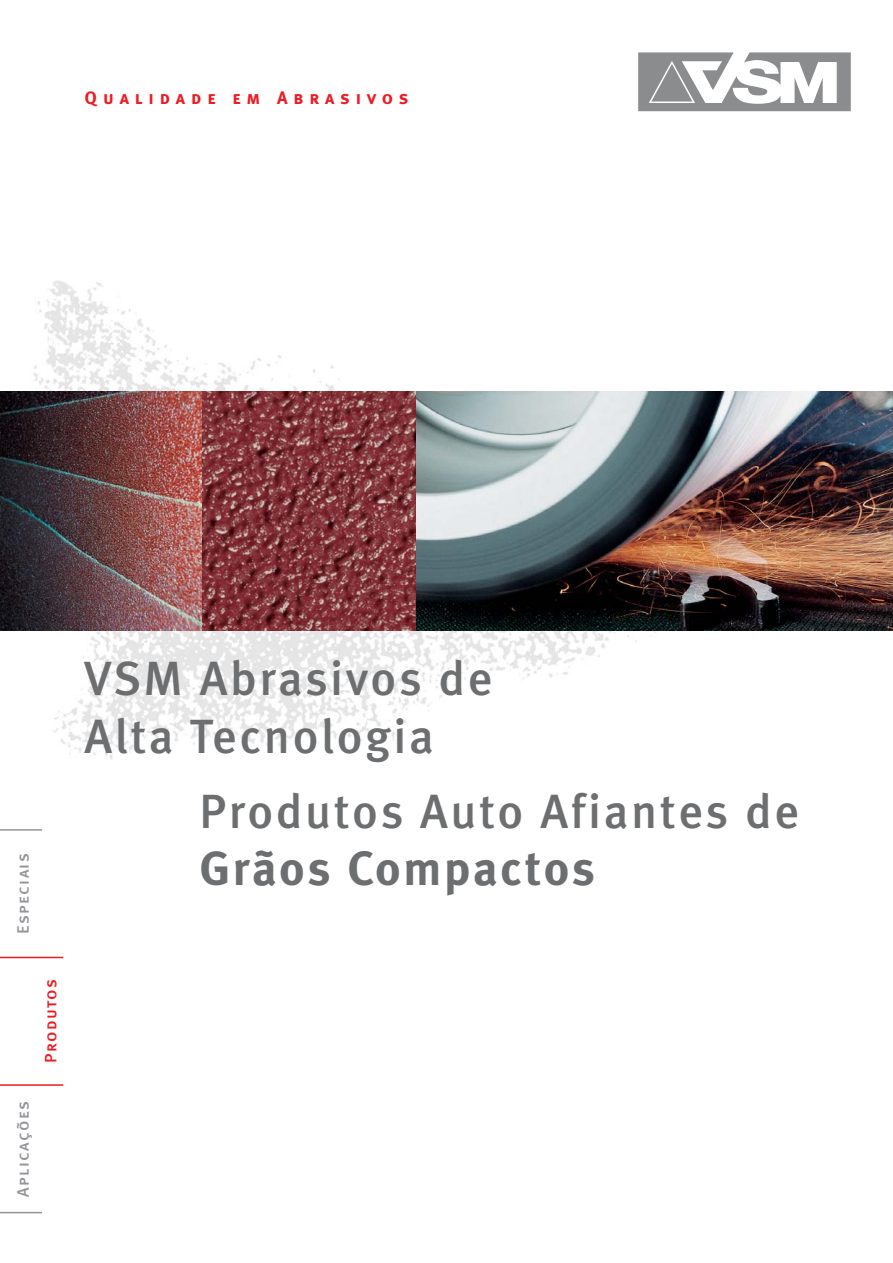
<style>
.page{position:relative;width:893px;height:1263px;background:#fff}
.page>*{position:absolute;margin:0;border:0;box-sizing:border-box;transform-origin:0 0}
.t1{font:48px/57.6px "Meta Medium LF";letter-spacing:.055em;color:#6c6e70}
.t2{font:48px "Meta Bold LF";letter-spacing:.055em;color:#6c6e70}
.t3{font:18px "Meta Bold LF Caps";letter-spacing:.33em;color:#ed1c24}
.t4{font:16.5px "Meta Medium Caps";letter-spacing:.085em;color:#939598}
.t5{font:16.5px "Meta Medium Caps";letter-spacing:.08em;color:#ed1c24}
</style>
<div class="page">
<img style="left:1px;top:281px;width:687px;height:479px">
<svg style="left:638px;top:52px;width:212px;height:59px"></svg>
<img style="left:415px;top:392px;width:478px;height:238px">
<img style="left:0;top:392px;width:203px;height:238px">
<img style="left:203px;top:392px;width:212px;height:238px">
<hr style="left:0;top:829px;width:42px;height:2px;background:#939598">
<hr style="left:0;top:957px;width:63px;height:1px;background:#ed1c24">
<hr style="left:0;top:1084px;width:63px;height:2px;background:#ed1c24">
<hr style="left:0;top:1212px;width:42px;height:1px;background:#939598">
<p class="t3" style="left:85px;top:88px;width:325px">Qualidade em Abrasivos</p>
<p class="t4" style="left:13px;top:934px;width:82px;rotate:-90deg">Especiais</p>
<p class="t5" style="left:41px;top:1063px;width:85px;rotate:-90deg">Produtos</p>
<p class="t4" style="left:13px;top:1196px;width:97px;rotate:-90deg">Aplicações</p>
<p class="t1" style="left:85px;top:653px;width:409px">VSM Abrasivos de<br>Alta Tecnologia</p>
<p class="t1" style="left:199px;top:785px;width:601px">Produtos Auto Afiantes de</p>
<p class="t2" style="left:199px;top:851px;width:397px">Grãos Compactos</p>
</div>
